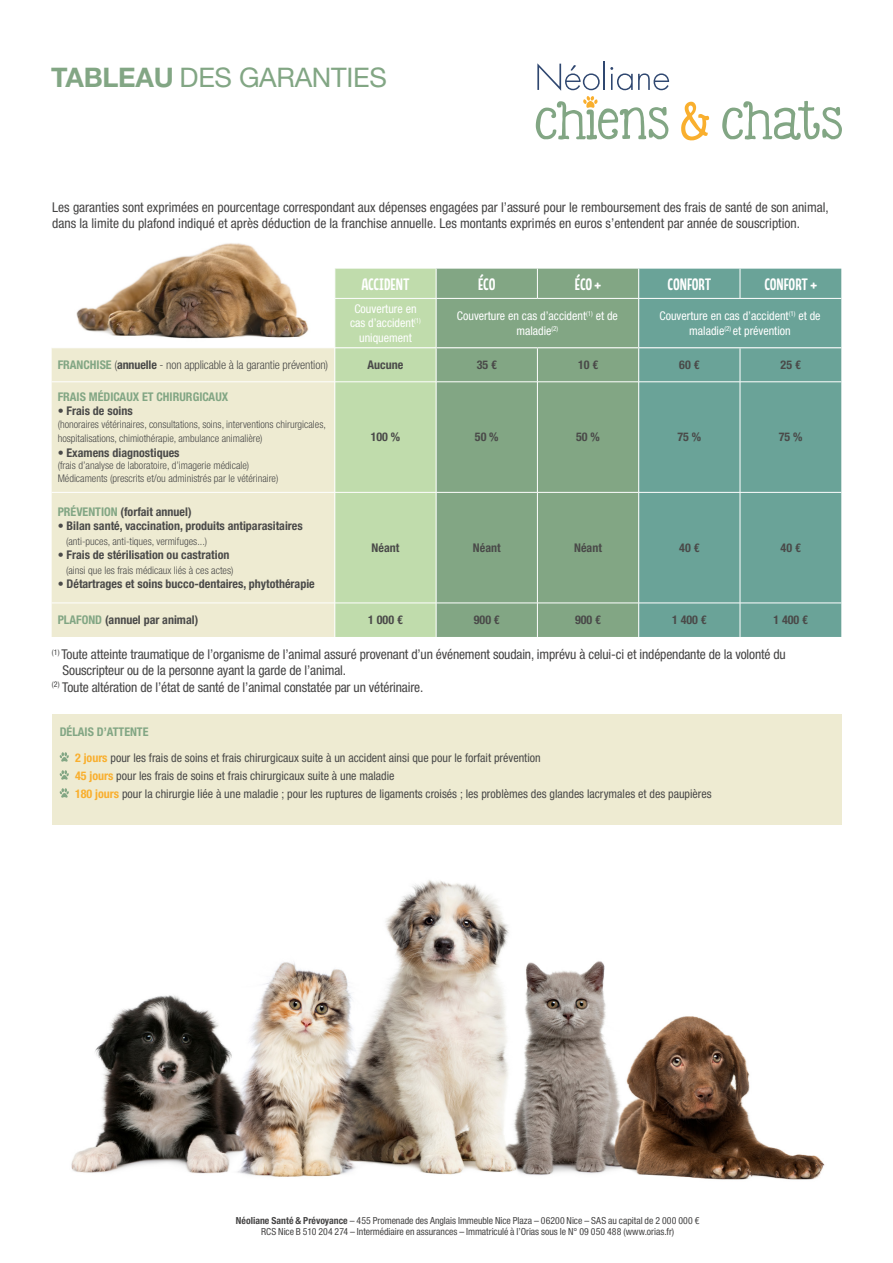
<style>
.page{position:relative;width:893px;height:1263px;background:#fff}
.page>*{position:absolute;margin:0;border:0;box-sizing:border-box;transform-origin:0 0}
.t1{font:27px "Helvetica Neue LT Std";letter-spacing:-.01em;color:#82a684}
.t2{font:700 16.5px "Kava Pro";letter-spacing:-.01em;color:#fff}
.t3{font:condensed 13.5px/16.2px "Helvetica Neue LT Std";color:#454444}
.t4{font:700 condensed 12px "Helvetica Neue LT Std";color:#4a4a49}
.t5{font:condensed 12px/25.2px "Helvetica Neue LT Std";color:#4a4a49}
.t6{font:condensed 12px/14.4px "Helvetica Neue LT Std";color:#fff;text-align:center}
.t7{font:300 condensed 12px "Helvetica Neue LT Std";letter-spacing:-.01em;color:#4a4a49}
.t8{font:700 condensed 12px "Helvetica Neue LT Std";color:#82a684}
.t9{font:300 condensed 10.5px/14.4px "Helvetica Neue LT Std";color:#4a4a49}
.t10{font:condensed 9.75px/11.7px "Helvetica Neue LT Std";letter-spacing:-.005em;color:#454444;text-align:center}
.s1{font-weight:700}
.s2{font-weight:700;color:#82a684}
.s3{font-weight:400}
.s4{color:#82a684}
.s5{font-weight:700;color:#f9af2e}
</style>
<div class="page">
<div style="left:437px;top:269px;width:201px;height:368px;background:#82a684"></div>
<div style="left:639px;top:269px;width:202px;height:368px;background:#6aa398"></div>
<div style="left:52px;top:348px;width:283px;height:289px;background:#eeebd2"></div>
<div style="left:335px;top:269px;width:102px;height:368px;background:#c0dcac"></div>
<svg style="left:537px;top:269px;width:1px;height:29px"></svg>
<svg style="left:638px;top:269px;width:1px;height:29px"></svg>
<svg style="left:740px;top:269px;width:1px;height:29px"></svg>
<hr style="left:335px;top:298px;width:101px;height:1px;background:#fff">
<hr style="left:335px;top:299px;width:1px;height:49px;background:#fff">
<hr style="left:436px;top:298px;width:101px;height:1px;background:#fff">
<hr style="left:436px;top:299px;width:1px;height:48px;background:#fff">
<hr style="left:537px;top:298px;width:102px;height:1px;background:#fff">
<hr style="left:639px;top:298px;width:101px;height:1px;background:#fff">
<hr style="left:740px;top:298px;width:101px;height:1px;background:#fff">
<hr style="left:335px;top:348px;width:1px;height:34px;background:#fff">
<hr style="left:436px;top:348px;width:1px;height:34px;background:#fff">
<hr style="left:537px;top:348px;width:1px;height:34px;background:#fff">
<hr style="left:740px;top:348px;width:1px;height:34px;background:#fff">
<hr style="left:52px;top:382px;width:283px;height:1px;background:#fff">
<hr style="left:335px;top:382px;width:101px;height:1px;background:#fff">
<hr style="left:335px;top:382px;width:1px;height:110px;background:#fff">
<hr style="left:436px;top:382px;width:101px;height:1px;background:#fff">
<hr style="left:436px;top:382px;width:1px;height:110px;background:#fff">
<hr style="left:537px;top:382px;width:102px;height:1px;background:#fff">
<hr style="left:537px;top:382px;width:1px;height:110px;background:#fff">
<hr style="left:639px;top:382px;width:101px;height:1px;background:#fff">
<hr style="left:740px;top:382px;width:101px;height:1px;background:#fff">
<hr style="left:740px;top:382px;width:1px;height:110px;background:#fff">
<hr style="left:52px;top:492px;width:283px;height:1px;background:#fff">
<hr style="left:335px;top:492px;width:101px;height:1px;background:#fff">
<hr style="left:335px;top:492px;width:1px;height:111px;background:#fff">
<hr style="left:436px;top:492px;width:101px;height:1px;background:#fff">
<hr style="left:436px;top:492px;width:1px;height:111px;background:#fff">
<hr style="left:537px;top:492px;width:102px;height:1px;background:#fff">
<hr style="left:537px;top:492px;width:1px;height:111px;background:#fff">
<hr style="left:639px;top:492px;width:101px;height:1px;background:#fff">
<hr style="left:740px;top:492px;width:101px;height:1px;background:#fff">
<hr style="left:740px;top:492px;width:1px;height:111px;background:#fff">
<hr style="left:52px;top:603px;width:283px;height:1px;background:#fff">
<hr style="left:335px;top:603px;width:101px;height:1px;background:#fff">
<hr style="left:335px;top:603px;width:1px;height:34px;background:#fff">
<hr style="left:436px;top:603px;width:101px;height:1px;background:#fff">
<hr style="left:436px;top:603px;width:1px;height:34px;background:#fff">
<hr style="left:537px;top:603px;width:102px;height:1px;background:#fff">
<hr style="left:537px;top:603px;width:1px;height:34px;background:#fff">
<hr style="left:639px;top:603px;width:101px;height:1px;background:#fff">
<hr style="left:740px;top:603px;width:101px;height:1px;background:#fff">
<hr style="left:740px;top:603px;width:1px;height:34px;background:#fff">
<hr style="left:335px;top:347px;width:101px;height:1px;background:#fff">
<hr style="left:436px;top:347px;width:101px;height:1px;background:#fff">
<hr style="left:537px;top:347px;width:102px;height:1px;background:#fff">
<hr style="left:639px;top:347px;width:101px;height:1px;background:#fff">
<hr style="left:740px;top:347px;width:101px;height:1px;background:#fff">
<hr style="left:603px;top:61px;width:2px;height:29px;background:#2f4770">
<svg style="left:536px;top:63px;width:133px;height:77px"></svg>
<svg style="left:681px;top:102px;width:28px;height:38px"></svg>
<svg style="left:722px;top:101px;width:120px;height:39px"></svg>
<img style="left:76px;top:243px;width:233px;height:96px">
<img style="left:71px;top:880px;width:754px;height:300px">
<div style="left:53px;top:715px;width:789px;height:110px;background:#eeebd2"></div>
<svg style="left:60px;top:752px;width:9px;height:10px"></svg>
<svg style="left:60px;top:770px;width:9px;height:10px"></svg>
<svg style="left:60px;top:788px;width:9px;height:10px"></svg>
<h1 class="t1" style="left:51px;top:62px;width:337px"><span class="s1">TABLEAU</span> DES GARANTIES</h1>
<p class="t3" style="left:52px;top:199px;width:778px">Les garanties sont exprimées en pourcentage correspondant aux dépenses engagées par l’assuré pour le remboursement des frais de santé de son animal, dans la limite du plafond indiqué et après déduction de la franchise annuelle. Les montants exprimés en euros s’entendent par année de souscription.</p>
<p class="t2" style="left:361px;top:274px;width:50px">ACCIDENT</p>
<p class="t2" style="left:478px;top:274px;width:19px">ÉCO</p>
<p class="t2" style="left:575px;top:274px;width:28px">ÉCO +</p>
<p class="t2" style="left:668px;top:274px;width:45px">CONFORT</p>
<p class="t2" style="left:764px;top:274px;width:54px">CONFORT +</p>
<p class="t6" style="left:350px;top:301px;width:72px">Couverture en cas d’accident<sup>(1) </sup>uniquement</p>
<p class="t6" style="left:457px;top:309px;width:163px">Couverture en cas d’accident<sup>(1)</sup> et de maladie<sup>(2)</sup></p>
<p class="t6" style="left:659px;top:309px;width:163px">Couverture en cas d’accident<sup>(1)</sup> et de maladie<sup>(2)</sup> et prévention</p>
<p class="t7" style="left:58px;top:358px;width:272px"><span class="s2">FRANCHISE</span> (<span class="s1">annuelle</span> - non applicable à la garantie prévention)</p>
<p class="t4" style="left:368px;top:357px;width:37px">Aucune</p>
<p class="t4" style="left:477px;top:357px;width:22px">35 €</p>
<p class="t4" style="left:578px;top:357px;width:22px">10 €</p>
<p class="t4" style="left:679px;top:357px;width:22px">60 €</p>
<p class="t4" style="left:781px;top:357px;width:22px">25 €</p>
<p class="t8" style="left:58px;top:389px;width:172px">FRAIS MÉDICAUX ET CHIRURGICAUX</p>
<p class="t4" style="left:58px;top:404px;width:77px"><span class="s3">•</span> Frais de soins</p>
<p class="t9" style="left:58px;top:417px;width:270px">(honoraires vétérinaires, consultations, soins, interventions chirurgicales, hospitalisations, chimiothérapie, ambulance animalière)</p>
<p class="t4" style="left:58px;top:445px;width:123px"><span class="s3">•</span> Examens diagnostiques</p>
<p class="t9" style="left:58px;top:459px;width:222px;line-height:12.6px">(frais d’analyse de laboratoire, d’imagerie médicale)<br>Médicaments (prescrits et/ou administrés par le vétérinaire)</p>
<p class="t4" style="left:371px;top:430px;width:31px">100 %</p>
<p class="t4" style="left:475px;top:430px;width:25px">50 %</p>
<p class="t4" style="left:576px;top:430px;width:25px">50 %</p>
<p class="t4" style="left:677px;top:430px;width:25px">75 %</p>
<p class="t4" style="left:779px;top:430px;width:25px">75 %</p>
<p class="t4" style="left:58px;top:504px;width:135px"><span class="s4">PRÉVENTION</span> (forfait annuel)</p>
<p class="t4" style="left:58px;top:519px;width:247px"><span class="s3">•</span> Bilan santé, vaccination, produits antiparasitaires</p>
<p class="t9" style="left:66px;top:534px;width:143px">(anti-puces, anti-tiques, vermifuges...)</p>
<p class="t4" style="left:58px;top:548px;width:173px"><span class="s3">•</span> Frais de stérilisation ou castration</p>
<p class="t9" style="left:66px;top:562px;width:169px">(ainsi que les frais médicaux liés à ces actes)</p>
<p class="t4" style="left:58px;top:576px;width:259px"><span class="s3">•</span> Détartrages et soins bucco-dentaires, phytothérapie</p>
<p class="t4" style="left:372px;top:540px;width:29px">Néant</p>
<p class="t4" style="left:473px;top:540px;width:29px">Néant</p>
<p class="t4" style="left:574px;top:540px;width:29px">Néant</p>
<p class="t4" style="left:679px;top:540px;width:22px">40 €</p>
<p class="t4" style="left:781px;top:540px;width:22px">40 €</p>
<p class="t4" style="left:58px;top:613px;width:142px"><span class="s4">PLAFOND</span> (annuel par animal)</p>
<p class="t4" style="left:368px;top:613px;width:36px">1 000 €</p>
<p class="t4" style="left:474px;top:613px;width:27px">900 €</p>
<p class="t4" style="left:575px;top:613px;width:27px">900 €</p>
<p class="t4" style="left:672px;top:613px;width:36px">1 400 €</p>
<p class="t4" style="left:773px;top:613px;width:36px">1 400 €</p>
<p class="t3" style="left:52px;top:646px;width:735px"><sup>(1)</sup> Toute atteinte traumatique de l’organisme de l’animal assuré provenant d’un événement soudain, imprévu à celui-ci et indépendante de la volonté du</p>
<p class="t3" style="left:63px;top:662px;width:285px">Souscripteur ou de la personne ayant la garde de l’animal.</p>
<p class="t3" style="left:52px;top:679px;width:373px"><sup>(2)</sup> Toute altération de l’état de santé de l’animal constatée par un vétérinaire.</p>
<p class="t5" style="left:75px;top:719px;width:467px;text-indent:-15px"><span class="s2">DÉLAIS D’ATTENTE<br></span><span class="s5">2 jours</span> pour les frais de soins et frais chirurgicaux suite à un accident ainsi que pour le forfait prévention</p>
<p class="t5" style="left:75px;top:766px;width:638px;line-height:18px"><span class="s5">45 jours</span> pour les frais de soins et frais chirurgicaux suite à une maladie<br><span class="s5">180 jours</span> pour la chirurgie liée à une maladie ; pour les ruptures de ligaments croisés ; les problèmes des glandes lacrymales et des paupières</p>
<p class="t10" style="left:236px;top:1214px;width:465px"><span class="s1">Néoliane Santé &amp; Prévoyance</span> – 455 Promenade des Anglais Immeuble Nice Plaza – 06200 Nice – SAS au capital de 2 000 000 €<br>RCS Nice B 510 204 274 – Intermédiaire en assurances – Immatriculé à l’Orias sous le N° 09 050 488 (www.orias.fr)</p>
</div>
